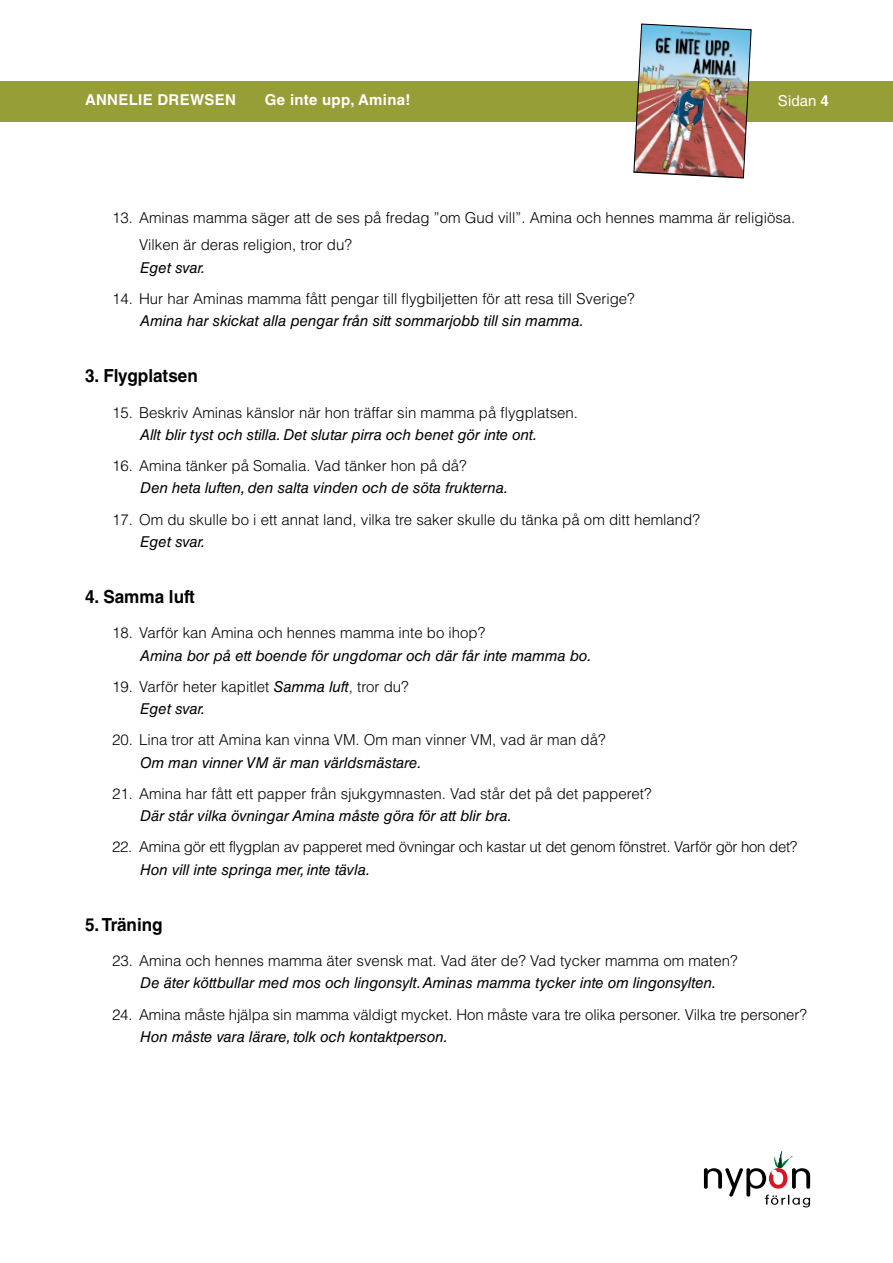
<style>
.page{position:relative;width:893px;height:1263px;background:#fff}
.page>*{position:absolute;margin:0;border:0;box-sizing:border-box;transform-origin:0 0}
.t1{font:700 18px "Helvetica LT Std";color:#000;scale:.95 1}
.t2{font:300 15px/27px "Helvetica LT Std";color:#000}
.t3{font:italic 15px "Helvetica LT Std";color:#000}
.t4{font:300 15px "Helvetica LT Std";letter-spacing:-.02em;color:#000}
.t5{font:700 15px "Helvetica LT Std";letter-spacing:.02em;color:#fff}
.t6{font:15px "Helvetica LT Std";color:#fff}
.s1{font-weight:700}
.s2{font-weight:400;font-style:italic}
</style>
<div class="page">
<div style="left:0;top:81px;width:893px;height:40px;background:#969e38"></div>
<svg style="left:704px;top:1151px;width:106px;height:56px"></svg>
<img style="left:633px;top:23px;width:119px;height:156px">
<p class="t5" style="left:85px;top:90px;width:152px">ANNELIE DREWSEN</p>
<p class="t5" style="left:265px;top:90px;width:147px">Ge inte upp, Amina!</p>
<p class="t6" style="left:778px;top:92px;width:52px">Sidan <span class="s1">4</span></p>
<p class="t2" style="left:139px;top:204px;width:658px;text-indent:-27px">13. Aminas mamma säger att de ses på fredag ”om Gud vill”. Amina och hennes mamma är religiösa.<br>Vilken är deras religion, tror du?</p>
<p class="t3" style="left:140px;top:259px;width:66px">Eget svar.</p>
<p class="t2" style="left:112px;top:285px;width:524px">14. Hur har Aminas mamma fått pengar till flygbiljetten för att resa till Sverige?</p>
<p class="t3" style="left:140px;top:312px;width:445px">Amina har skickat alla pengar från sitt sommarjobb till sin mamma.</p>
<p class="t1" style="left:85px;top:365px;width:120px">3. Flygplatsen</p>
<p class="t2" style="left:112px;top:399px;width:468px">15. Beskriv Aminas känslor när hon träffar sin mamma på flygplatsen.</p>
<p class="t3" style="left:140px;top:426px;width:399px">Allt blir tyst och stilla. Det slutar pirra och benet gör inte ont.</p>
<p class="t2" style="left:112px;top:452px;width:356px">16. Amina tänker på Somalia. Vad tänker hon på då?</p>
<p class="t3" style="left:140px;top:479px;width:369px">Den heta luften, den salta vinden och de söta frukterna.</p>
<p class="t2" style="left:112px;top:506px;width:589px">17. Om du skulle bo i ett annat land, vilka tre saker skulle du tänka på om ditt hemland?</p>
<p class="t3" style="left:140px;top:533px;width:66px">Eget svar.</p>
<p class="t1" style="left:85px;top:585px;width:117px">4. Samma luft</p>
<p class="t2" style="left:112px;top:619px;width:375px">18. Varför kan Amina och hennes mamma inte bo ihop?</p>
<p class="t3" style="left:140px;top:647px;width:453px">Amina bor på ett boende för ungdomar och där får inte mamma bo.</p>
<p class="t2" style="left:140px;top:675px;width:270px;line-height:22.2px;text-indent:-28px">19. Varför heter kapitlet <span class="s2">Samma luft</span>, tror du?<br><span class="s2">Eget svar.</span></p>
<p class="t2" style="left:112px;top:726px;width:495px">20. Lina tror att Amina kan vinna VM. Om man vinner VM, vad är man då?</p>
<p class="t3" style="left:140px;top:754px;width:283px">Om man vinner VM är man världsmästare.</p>
<p class="t2" style="left:112px;top:780px;width:541px">21. Amina har fått ett papper från sjukgymnasten. Vad står det på det papperet?</p>
<p class="t3" style="left:140px;top:807px;width:373px">Där står vilka övningar Amina måste göra för att blir bra.</p>
<p class="t4" style="left:112px;top:838px;width:687px">22. Amina gör ett flygplan av papperet med övningar och kastar ut det genom fönstret. Varför gör hon det?</p>
<p class="t3" style="left:140px;top:861px;width:231px">Hon vill inte springa mer, inte tävla.</p>
<p class="t1" style="left:85px;top:913px;width:83px">5. Träning</p>
<p class="t2" style="left:112px;top:947px;width:627px">23. Amina och hennes mamma äter svensk mat. Vad äter de? Vad tycker mamma om maten?</p>
<p class="t3" style="left:140px;top:974px;width:577px">De äter köttbullar med mos och lingonsylt. Aminas mamma tycker inte om lingonsylten.</p>
<p class="t2" style="left:112px;top:1001px;width:696px">24. Amina måste hjälpa sin mamma väldigt mycket. Hon måste vara tre olika personer. Vilka tre personer?</p>
<p class="t3" style="left:140px;top:1028px;width:309px">Hon måste vara lärare, tolk och kontaktperson.</p>
</div>
